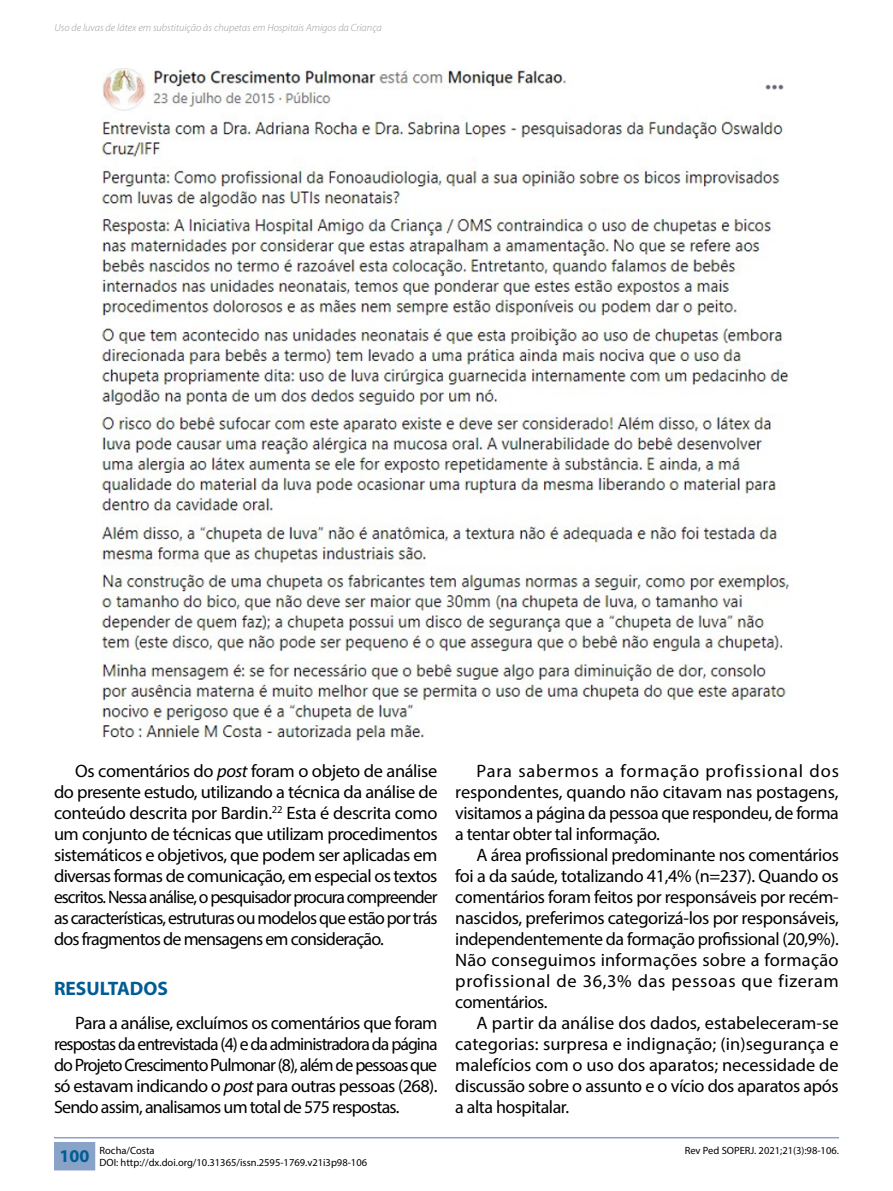
<style>
.page{position:relative;width:893px;height:1191px;background:#fff}
.page>*{position:absolute;margin:0;border:0;box-sizing:border-box;transform-origin:0 0}
.t1{font:700 19.5px "Myriad Pro";color:#015c95}
.t2{font:18px/21px "Myriad Pro";letter-spacing:-.025em;color:#000;text-align:justify}
.t3{font:10.5px/12.6px "Myriad Pro";color:#000}
.t4{font:italic 300 10.5px "Myriad Pro";color:#9a999a}
.s1{font-style:italic}
</style>
<div class="page">
<hr style="left:54px;top:1137px;width:785px;height:1px;background:#89a3c8">
<div style="left:54px;top:1142px;width:41px;height:28px;background:#88a3c7"></div>
<img style="left:101px;top:68px;width:688px;height:673px">
<p class="t4" style="left:54px;top:21px;width:329px">Uso de luvas de látex em substituição às chupetas em Hospitais Amigos da Criança</p>
<p class="t2" style="left:54px;top:760px;width:385px;text-indent:21px">Os comentários do <span class="s1">post</span> foram o objeto de análise do presente estudo, utilizando a técnica da análise de conteúdo descrita por Bardin.<sup>22</sup> Esta é descrita como um conjunto de técnicas que utilizam procedimentos sistemáticos e objetivos, que podem ser aplicadas em diversas formas de comunicação, em especial os textos escritos. Nessa análise, o pesquisador procura compreender as características, estruturas ou modelos que estão por trás dos fragmentos de mensagens em consideração.</p>
<p class="t1" style="left:54px;top:976px;width:115px">RESULTADOS</p>
<p class="t2" style="left:54px;top:1012px;width:385px;text-indent:21px">Para a análise, excluímos os comentários que foram respostas da entrevistada (4) e da administradora da página do Projeto Crescimento Pulmonar (8), além de pessoas que só estavam indicando o <span class="s1">post</span> para outras pessoas (268).<br>Sendo assim, analisamos um total de 575 respostas.</p>
<p class="t2" style="left:455px;top:760px;width:385px;text-indent:21px">Para sabermos a formação profissional dos respondentes, quando não citavam nas postagens, visitamos a página da pessoa que respondeu, de forma a tentar obter tal informação.</p>
<p class="t2" style="left:455px;top:844px;width:385px;text-indent:21px">A área profissional predominante nos comentários foi a da saúde, totalizando 41,4% (n=237). Quando os comentários foram feitos por responsáveis por recém&shy;nascidos, preferimos categorizá-los por responsáveis, independentemente da formação profissional (20,9%).<br>Não conseguimos informações sobre a formação profissional de 36,3% das pessoas que fizeram comentários.</p>
<p class="t2" style="left:455px;top:1012px;width:385px;text-indent:21px">A partir da análise dos dados, estabeleceram-se categorias: surpresa e indignação; (in)segurança e malefícios com o uso dos aparatos; necessidade de discussão sobre o assunto e o vício dos aparatos após a alta hospitalar.</p>
<p class="t3" style="left:60px;top:1143px;width:309px;text-indent:40px">Rocha/Costa<br><sup>100</sup> DOI: http://dx.doi.org/10.31365/issn.2595-1769.v21i3p98-106</p>
<p class="t3" style="left:685px;top:1143px;width:156px">Rev Ped SOPERJ. 2021;21(3):98-106.</p>
</div>
